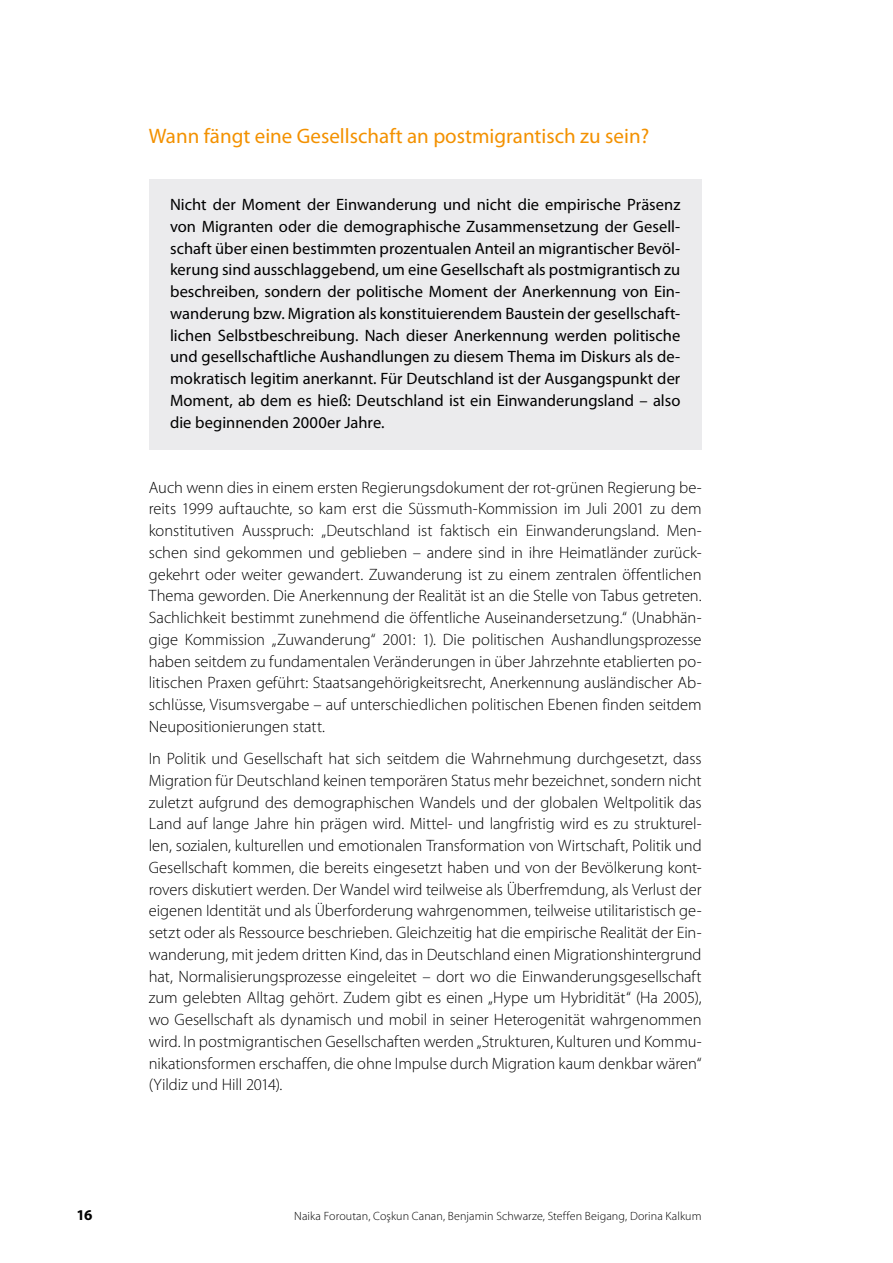
<style>
.page{position:relative;width:893px;height:1263px;background:#fff}
.page>*{position:absolute;margin:0;border:0;box-sizing:border-box;transform-origin:0 0}
._06_TIT_3_ohne{font:21px "Myriad Pro";color:#f39100}
._01_Fließtext{font:300 16.5px/21.8px "Myriad Pro";letter-spacing:-.005em;color:#000;text-align:justify}
._6_BOX_2{font:16.5px/21.8px "Myriad Pro";color:#000;text-align:justify}
.t1{font:700 15px "Myriad Pro";color:#000}
.t2{font:300 12px "Myriad Pro";letter-spacing:.01em;color:#000}
</style>
<div class="page">
<div style="left:149px;top:179px;width:553px;height:270px;background:#ebebed"></div>
<p class="_06_TIT_3_ohne" style="left:149px;top:123px;width:502px">Wann fängt eine Gesellschaft an postmigrantisch zu sein?</p>
<p class="_6_BOX_2" style="left:170px;top:194px;width:512px">Nicht der Moment der Einwanderung und nicht die empirische Präsenz von Migranten oder die demographische Zusammensetzung der Gesell&shy;schaft über einen bestimmten prozentualen Anteil an migrantischer Bevöl&shy;kerung sind ausschlaggebend, um eine Gesellschaft als postmigrantisch zu beschreiben, sondern der politische Moment der Anerkennung von Ein&shy;wanderung bzw. Migration als konstituierendem Baustein der gesellschaft&shy;lichen Selbstbeschreibung. Nach dieser Anerkennung werden politische und gesellschaftliche Aushandlungen zu diesem Thema im Diskurs als de&shy;mokratisch legitim anerkannt. Für Deutschland ist der Ausgangspunkt der Moment, ab dem es hieß: Deutschland ist ein Einwanderungsland – also die beginnenden 2000er Jahre.</p>
<p class="_01_Fließtext" style="left:149px;top:476px;width:554px">Auch wenn dies in einem ersten Regierungsdokument der rot-grünen Regierung be&shy;reits 1999 auftauchte, so kam erst die Süssmuth-Kommission im Juli 2001 zu dem konstitutiven Ausspruch: „Deutschland ist faktisch ein Einwanderungsland. Men&shy;schen sind gekommen und geblieben – andere sind in ihre Heimatländer zurück&shy;gekehrt oder weiter gewandert. Zuwanderung ist zu einem zentralen öffentlichen Thema geworden. Die Anerkennung der Realität ist an die Stelle von Tabus getreten.<br>Sachlichkeit bestimmt zunehmend die öffentliche Auseinandersetzung.“ (Unabhän&shy;gige Kommission „Zuwanderung“ 2001: 1). Die politischen Aushandlungsprozesse haben seitdem zu fundamentalen Veränderungen in über Jahrzehnte etablierten po&shy;litischen Praxen geführt: Staatsangehörigkeitsrecht, Anerkennung ausländischer Ab&shy;schlüsse, Visumsvergabe – auf unterschiedlichen politischen Ebenen finden seitdem Neupositionierungen statt.</p>
<p class="_01_Fließtext" style="left:149px;top:748px;width:554px">In Politik und Gesellschaft hat sich seitdem die Wahrnehmung durchgesetzt, dass Migration für Deutschland keinen temporären Status mehr bezeichnet, sondern nicht zuletzt aufgrund des demographischen Wandels und der globalen Weltpolitik das Land auf lange Jahre hin prägen wird. Mittel- und langfristig wird es zu strukturel&shy;len, sozialen, kulturellen und emotionalen Transformation von Wirtschaft, Politik und Gesellschaft kommen, die bereits eingesetzt haben und von der Bevölkerung kont&shy;rovers diskutiert werden. Der Wandel wird teilweise als Überfremdung, als Verlust der eigenen Identität und als Überforderung wahrgenommen, teilweise utilitaristisch ge&shy;setzt oder als Ressource beschrieben. Gleichzeitig hat die empirische Realität der Ein&shy;wanderung, mit jedem dritten Kind, das in Deutschland einen Migrationshintergrund hat, Normalisierungsprozesse eingeleitet – dort wo die Einwanderungsgesellschaft zum gelebten Alltag gehört. Zudem gibt es einen „Hype um Hybridität“ (Ha 2005), wo Gesellschaft als dynamisch und mobil in seiner Heterogenität wahrgenommen wird. In postmigrantischen Gesellschaften werden „Strukturen, Kulturen und Kommu&shy;nikationsformen erschaffen, die ohne Impulse durch Migration kaum denkbar wären“ (Yildiz und Hill 2014).</p>
<p class="t1" style="left:77px;top:1205px;width:18px">16</p>
<p class="t2" style="left:294px;top:1209px;width:409px">Naika Foroutan, Coşkun Canan, Benjamin Schwarze, Steffen Beigang, Dorina Kalkum</p>
</div>
